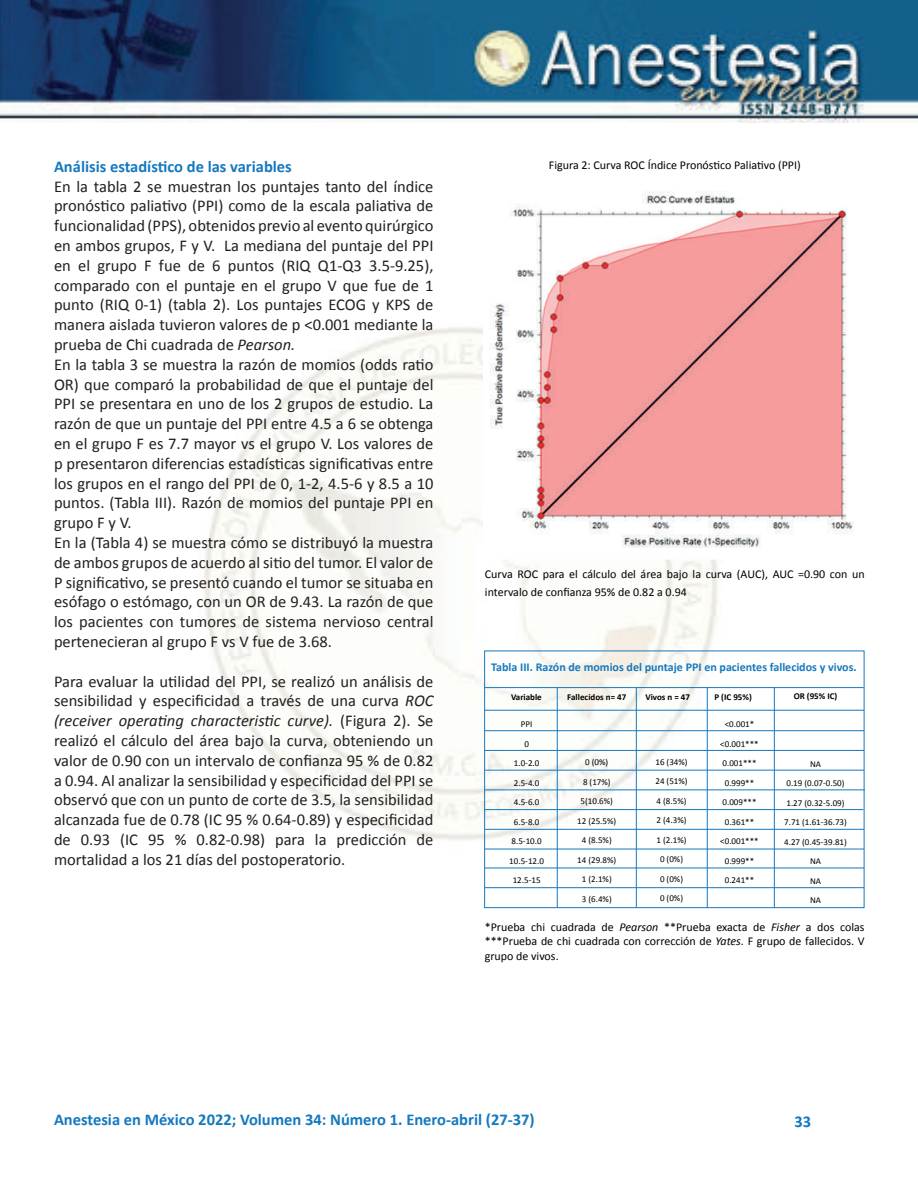
<style>
.page{position:relative;width:918px;height:1188px;background:#fff}
.page>*{position:absolute;margin:0;border:0;box-sizing:border-box;transform-origin:0 0}
.t1{font:16.5px/19.8px "Calibri";color:#231f20}
.t2{font:700 16.5px "Calibri";color:#1579bf}
.t3{font:12px/14.4px "Calibri";color:#000}
.t4{font:700 12px "Calibri";color:#1579bf}
.t5{font:9px/19.5px "Calibri";color:#000;text-align:center}
.t6{font:700 9px "Calibri";color:#000}
.s1{font-style:italic}
</style>
<div class="page">
<img style="left:0;top:0;width:918px;height:122px">
<img style="left:204px;top:327px;width:519px;height:574px">
<img style="left:483px;top:191px;width:371px;height:370px">
<hr style="left:557px;top:688px;width:1px;height:220px;background:#1579bf">
<hr style="left:636px;top:687px;width:1px;height:221px;background:#1579bf">
<hr style="left:707px;top:688px;width:1px;height:220px;background:#1579bf">
<hr style="left:774px;top:687px;width:1px;height:221px;background:#1579bf">
<div style="left:484px;top:651px;width:380px;height:257px;border:1px solid #1579bf"></div>
<hr style="left:484px;top:687px;width:380px;height:1px;background:#1579bf">
<hr style="left:485px;top:730px;width:379px;height:1px;background:#1579bf">
<hr style="left:485px;top:710px;width:379px;height:1px;background:#1579bf">
<hr style="left:485px;top:750px;width:379px;height:1px;background:#1579bf">
<hr style="left:485px;top:770px;width:379px;height:1px;background:#1579bf">
<hr style="left:485px;top:790px;width:380px;height:1px;background:#1579bf">
<hr style="left:484px;top:809px;width:379px;height:1px;background:#1579bf">
<hr style="left:485px;top:829px;width:379px;height:1px;background:#1579bf">
<hr style="left:485px;top:868px;width:379px;height:1px;background:#1579bf">
<hr style="left:485px;top:849px;width:379px;height:1px;background:#1579bf">
<hr style="left:485px;top:887px;width:379px;height:1px;background:#1579bf">
<p class="t2" style="left:54px;top:155px;width:239px">Análisis estadístico de las variables</p>
<p class="t1" style="left:54px;top:176px;width:381px">En la tabla 2 se muestran los puntajes tanto del índice pronóstico paliativo (PPI) como de la escala paliativa de funcionalidad (PPS), obtenidos previo al evento quirúrgico en ambos grupos, F y V. La mediana del puntaje del PPI en el grupo F fue de 6 puntos (RIQ Q1-Q3 3.5-9.25), comparado con el puntaje en el grupo V que fue de 1 punto (RIQ 0-1) (tabla 2). Los puntajes ECOG y KPS de manera aislada tuvieron valores de p &lt;0.001 mediante la prueba de Chi cuadrada de <span class="s1">Pearson.<br></span>En la tabla 3 se muestra la razón de momios (odds ratio OR) que comparó la probabilidad de que el puntaje del PPI se presentara en uno de los 2 grupos de estudio. La razón de que un puntaje del PPI entre 4.5 a 6 se obtenga en el grupo F es 7.7 mayor vs el grupo V. Los valores de p presentaron diferencias estadísticas significativas entre los grupos en el rango del PPI de 0, 1-2, 4.5-6 y 8.5 a 10 puntos. (Tabla III). Razón de momios del puntaje PPI en grupo F y V.<br>En la (Tabla 4) se muestra cómo se distribuyó la muestra de ambos grupos de acuerdo al sitio del tumor. El valor de P significativo, se presentó cuando el tumor se situaba en esófago o estómago, con un OR de 9.43. La razón de que los pacientes con tumores de sistema nervioso central pertenecieran al grupo F vs V fue de 3.68.</p>
<p class="t1" style="left:54px;top:671px;width:381px;text-align:justify">Para evaluar la utilidad del PPI, se realizó un análisis de sensibilidad y especificidad a través de una curva <span class="s1">ROC (receiver operating characteristic curve).</span> (Figura 2). Se realizó el cálculo del área bajo la curva, obteniendo un valor de 0.90 con un intervalo de confianza 95 % de 0.82 a 0.94. Al analizar la sensibilidad y especificidad del PPI se observó que con un punto de corte de 3.5, la sensibilidad alcanzada fue de 0.78 (IC 95 % 0.64-0.89) y especificidad de 0.93 (IC 95 % 0.82-0.98) para la predicción de mortalidad a los 21 días del postoperatorio.</p>
<p class="t3" style="left:549px;top:157px;width:253px">Figura 2: Curva ROC Índice Pronóstico Paliativo (PPI)</p>
<p class="t3" style="left:485px;top:564px;width:381px;line-height:18px">Curva ROC para el cálculo del área bajo la curva (AUC), AUC =0.90 con un intervalo de confianza 95% de 0.82 a 0.94</p>
<p class="t4" style="left:491px;top:658px;width:367px">Tabla III. Razón de momios del puntaje PPI en pacientes fallecidos y vivos.</p>
<p class="t6" style="left:511px;top:690px;width:32px">Variable</p>
<p class="t6" style="left:567px;top:691px;width:61px">Fallecidos n= 47</p>
<p class="t6" style="left:645px;top:691px;width:46px">Vivos n = 47</p>
<p class="t6" style="left:715px;top:691px;width:39px">P (IC 95%)</p>
<p class="t6" style="left:794px;top:689px;width:45px">OR (95% IC)</p>
<p class="t5" style="left:509px;top:714px;width:36px">PPI<br>0<br>1.0-2.0<br>2.5-4.0<br>4.5-6.0<br>6.5-8.0<br>8.5-10.0<br>10.5-12.0<br>12.5-15</p>
<p class="t5" style="left:720px;top:714px;width:40px">&lt;0.001* &lt;0.001***<br>0.001***<br>0.999**<br>0.009***<br>0.361** &lt;0.001***<br>0.999**<br>0.241**</p>
<p class="t5" style="left:577px;top:752px;width:41px">0 (0%)<br>8 (17%)<br>5(10.6%)<br>12 (25.5%)<br>4 (8.5%)<br>14 (29.8%)<br>1 (2.1%)<br>3 (6.4%)</p>
<p class="t5" style="left:656px;top:751px;width:34px">16 (34%)<br>24 (51%)<br>4 (8.5%)<br>2 (4.3%)<br>1 (2.1%)<br>0 (0%)<br>0 (0%)<br>0 (0%)</p>
<p class="t5" style="left:784px;top:754px;width:64px">NA<br>0.19 (0.07-0.50)<br>1.27 (0.32-5.09)<br>7.71 (1.61-36.73)<br>4.27 (0.45-39.81)<br>NA<br>NA<br>NA</p>
<p class="t3" style="left:485px;top:919px;width:381px;text-align:justify">*Prueba chi cuadrada de <span class="s1">Pearson</span> **Prueba exacta de <span class="s1">Fisher</span> a dos colas ***Prueba de chi cuadrada con corrección de <span class="s1">Yates</span>. F grupo de fallecidos. V grupo de vivos.</p>
<p class="t2" style="left:54px;top:1108px;width:482px">Anestesia en México 2022; Volumen 34: Número 1. Enero-abril (27-37)</p>
<p class="t2" style="left:795px;top:1110px;width:18px">33</p>
</div>
